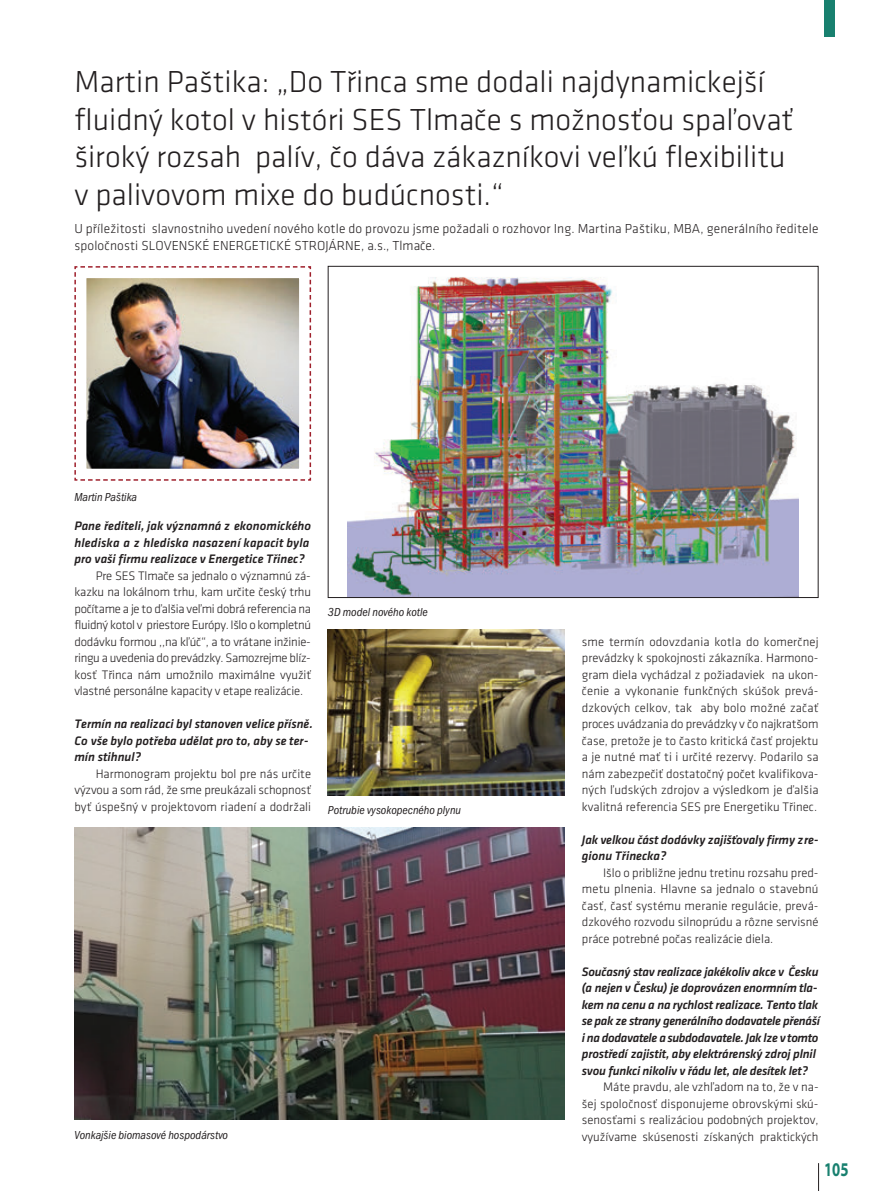
<style>
.page{position:relative;width:893px;height:1191px;background:#fff}
.page>*{position:absolute;margin:0;border:0;box-sizing:border-box;transform-origin:0 0}
.t1{font:300 31.5px/37.8px "Klavika";color:#231f20}
.t2{font:700 semi-expanded 19.5px "Myriad Pro";color:#18806f;scale:.7 1}
.t3{font:300 13.5px/16.5px "Klavika";letter-spacing:.01em;color:#231f20}
.t4{font:300 12.75px/16.5px "Klavika";color:#231f20;text-align:justify}
.t5{font:italic 500 12.75px/16.5px "Klavika";letter-spacing:-.01em;color:#231f20}
.t6{font:12px "Franklin Got Itc TOT Boo Con Ita";color:#231f20}
</style>
<div class="page">
<svg style="left:818px;top:1163px;width:1px;height:28px"></svg>
<div style="left:824px;top:0;width:11px;height:37px;background:#18806f"></div>
<img style="left:74px;top:266px;width:238px;height:215px">
<img style="left:74px;top:827px;width:491px;height:293px">
<img style="left:328px;top:629px;width:237px;height:167px">
<img style="left:347px;top:277px;width:452px;height:319px">
<div style="left:328px;top:266px;width:490px;height:332px;border:1px solid #231f20"></div>
<h1 class="t1" style="left:74px;top:65px;width:720px">Martin Paštika: „Do Třinca sme dodali najdynamickejší fluidný kotol v históri SES Tlmače s možnosťou spaľovať široký rozsah palív, čo dáva zákazníkovi veľkú flexibilitu v palivovom mixe do budúcnosti.“</h1>
<p class="t3" style="left:74px;top:221px;width:746px">U příležitosti slavnostniho uvedení nového kotle do provozu jsme požadali o rozhovor Ing. Martina Paštiku, MBA, generálního ředitele spoločnosti SLOVENSKÉ ENERGETICKÉ STROJÁRNE, a.s., Tlmače.</p>
<p class="t6" style="left:74px;top:490px;width:64px">Martin Paštika</p>
<p class="t5" style="left:74px;top:518px;width:238px">Pane řediteli, jak významná z ekonomického hlediska a z hlediska nasazení kapacit byla pro vaši firmu realizace v Energetice Třinec?</p>
<p class="t4" style="left:74px;top:568px;width:238px;text-indent:21px">Pre SES Tlmače sa jednalo o významnú zá&shy;kazku na lokálnom trhu, kam určite český trhu počítame a je to ďalšia veľmi dobrá referencia na fluidný kotol v priestore Európy. Išlo o kompletnú dodávku formou ,,na kľúč“, a to vrátane inžinie&shy;ringu a uvedenia do prevádzky. Samozrejme blíz&shy;kosť Třinca nám umožnilo maximálne využiť vlastné personálne kapacity v etape realizácie.</p>
<p class="t5" style="left:74px;top:716px;width:240px">Termín na realizaci byl stanoven velice přísně.<br>Co vše bylo potřeba udělat pro to, aby se ter&shy;mín stihnul?</p>
<p class="t4" style="left:74px;top:766px;width:238px;text-indent:21px">Harmonogram projektu bol pre nás určite výzvou a som rád, že sme preukázali schopnosť byť úspešný v projektovom riadení a dodržali</p>
<p class="t6" style="left:328px;top:606px;width:101px">3D model nového kotle</p>
<p class="t6" style="left:328px;top:804px;width:135px">Potrubie vysokopecného plynu</p>
<p class="t6" style="left:74px;top:1128px;width:155px">Vonkajšie biomasové hospodárstvo</p>
<p class="t4" style="left:582px;top:634px;width:238px">sme termín odovzdania kotla do komerčnej prevádzky k spokojnosti zákazníka. Harmono&shy;gram diela vychádzal z požiadaviek na ukon&shy;čenie a vykonanie funkčných skúšok prevá&shy;dzkových celkov, tak aby bolo možné začať proces uvádzania do prevádzky v čo najkratšom čase, pretože je to často kritická časť projektu a je nutné mať ti i určité rezervy. Podarilo sa nám zabezpečiť dostatočný počet kvalifikova&shy;ných ľudských zdrojov a výsledkom je ďalšia kvalitná referencia SES pre Energetiku Třinec.</p>
<p class="t5" style="left:582px;top:831px;width:238px">Jak velkou část dodávky zajišťovaly firmy zre&shy;gionu Třinecka?</p>
<p class="t4" style="left:582px;top:865px;width:238px;text-indent:21px">Išlo o približne jednu tretinu rozsahu pred&shy;metu plnenia. Hlavne sa jednalo o stavebnú časť, časť systému meranie regulácie, prevá&shy;dzkového rozvodu silnoprúdu a rôzne servisné práce potrebné počas realizácie diela.</p>
<p class="t5" style="left:582px;top:963px;width:240px">Současný stav realizace jakékoliv akce v Česku (a nejen v Česku) je doprovázen enormním tla&shy;kem na cenu a na rychlost realizace. Tento tlak se pak ze strany generálního dodavatele přenáší i na dodavatele a subdodavatele. Jak lze vtomto prostředí zajistit, aby elektrárenský zdroj plnil svou funkci nikoliv v řádu let, ale desítek let?</p>
<p class="t4" style="left:582px;top:1080px;width:238px;text-indent:21px">Máte pravdu, ale vzhľadom na to, že v na&shy;šej spoločnosť disponujeme obrovskými skú&shy;senosťami s realizáciou podobných projektov, využívame skúsenosti získaných praktických</p>
<h2 class="t2" style="left:824px;top:1156px;width:36px">105</h2>
</div>
